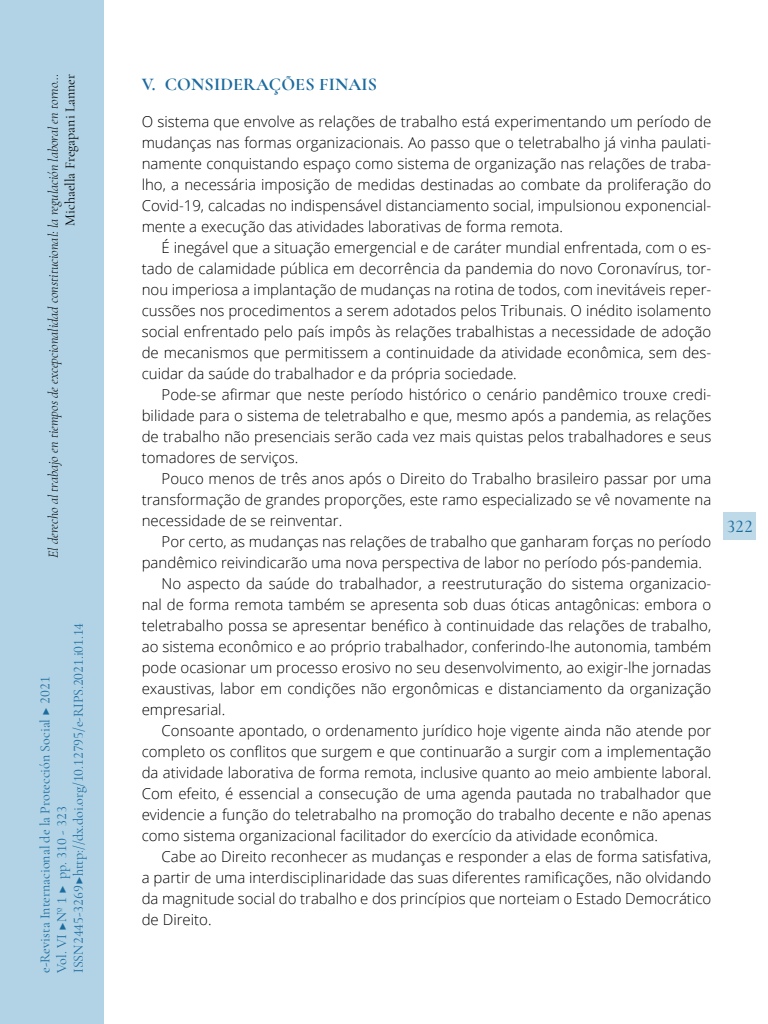
<style>
.page{position:relative;width:768px;height:1024px;background:#fff}
.page>*{position:absolute;margin:0;border:0;box-sizing:border-box;transform-origin:0 0}
._40_Enunciado{font:700 18px "Cormorant Garamond";letter-spacing:.01em;color:#1b6b9f}
.t1{font:500 18px "Cormorant Garamond";color:#1b6b9f}
._00_bsc_brasil{font:300 15px/21px "Open Sans";color:#000;text-align:justify}
._00_bsc_Sin_brasil{font:300 15px/21px "Open Sans";color:#000;text-align:justify}
.t2{font:14px/16.8px "Cormorant Garamond";color:#1b6b9f}
.t3{font:italic 300 14px "Cormorant Garamond";color:#000}
.t4{font:14px "Cormorant Garamond";color:#000}
</style>
<div class="page">
<div style="left:0;top:0;width:103px;height:1024px;background:#b1d3e5"></div>
<div style="left:724px;top:512px;width:32px;height:28px;background:#bedae8"></div>
<p class="t3" style="left:45px;top:558px;width:486px;rotate:-90deg">El derecho al trabajo en tiempos de excepcionalidad constitucional: la regulación laboral en torno…</p>
<p class="t4" style="left:62px;top:226px;width:153px;rotate:-90deg">Michaella Fregapani Lanner</p>
<p class="t2" style="left:36px;top:973px;width:352px;rotate:-90deg">e-Revista Internacional de la Protección Social ▶ 2021<br>Vol. VI ▶Nº 1 ▶ pp. 310 - 323<br>ISSN 2445-3269 ▶ http://dx.doi.org/10.12795/e-RIPS.2021.i01.14</p>
<p class="_40_Enunciado" style="left:142px;top:73px;width:237px">V. CONSIDERAÇÕES FINAIS</p>
<p class="_00_bsc_Sin_brasil" style="left:142px;top:111px;width:571px">O sistema que envolve as relações de trabalho está experimentando um período de mudanças nas formas organizacionais. Ao passo que o teletrabalho já vinha paulati&shy;namente conquistando espaço como sistema de organização nas relações de traba&shy;lho, a necessária imposição de medidas destinadas ao combate da proliferação do Covid-19, calcadas no indispensável distanciamento social, impulsionou exponencial&shy;mente a execução das atividades laborativas de forma remota.</p>
<p class="_00_bsc_brasil" style="left:142px;top:237px;width:571px;text-indent:20px">É inegável que a situação emergencial e de caráter mundial enfrentada, com o es&shy;tado de calamidade pública em decorrência da pandemia do novo Coronavírus, tor&shy;nou imperiosa a implantação de mudanças na rotina de todos, com inevitáveis reper&shy;cussões nos procedimentos a serem adotados pelos Tribunais. O inédito isolamento social enfrentado pelo país impôs às relações trabalhistas a necessidade de adoção de mecanismos que permitissem a continuidade da atividade econômica, sem des&shy;cuidar da saúde do trabalhador e da própria sociedade.</p>
<p class="_00_bsc_brasil" style="left:142px;top:384px;width:571px;text-indent:20px">Pode-se afirmar que neste período histórico o cenário pandêmico trouxe credi&shy;bilidade para o sistema de teletrabalho e que, mesmo após a pandemia, as relações de trabalho não presenciais serão cada vez mais quistas pelos trabalhadores e seus tomadores de serviços.</p>
<p class="_00_bsc_brasil" style="left:142px;top:468px;width:571px;text-indent:20px">Pouco menos de três anos após o Direito do Trabalho brasileiro passar por uma transformação de grandes proporções, este ramo especializado se vê novamente na necessidade de se reinventar.</p>
<p class="_00_bsc_brasil" style="left:142px;top:531px;width:571px;text-indent:20px">Por certo, as mudanças nas relações de trabalho que ganharam forças no período pandêmico reivindicarão uma nova perspectiva de labor no período pós-pandemia.</p>
<p class="_00_bsc_brasil" style="left:142px;top:573px;width:571px;text-indent:20px">No aspecto da saúde do trabalhador, a reestruturação do sistema organizacio&shy;nal de forma remota também se apresenta sob duas óticas antagônicas: embora o teletrabalho possa se apresentar benéfico à continuidade das relações de trabalho, ao sistema econômico e ao próprio trabalhador, conferindo-lhe autonomia, também pode ocasionar um processo erosivo no seu desenvolvimento, ao exigir-lhe jornadas exaustivas, labor em condições não ergonômicas e distanciamento da organização empresarial.</p>
<p class="_00_bsc_brasil" style="left:142px;top:720px;width:571px;text-indent:20px">Consoante apontado, o ordenamento jurídico hoje vigente ainda não atende por completo os conflitos que surgem e que continuarão a surgir com a implementação da atividade laborativa de forma remota, inclusive quanto ao meio ambiente laboral.<br>Com efeito, é essencial a consecução de uma agenda pautada no trabalhador que evidencie a função do teletrabalho na promoção do trabalho decente e não apenas como sistema organizacional facilitador do exercício da atividade econômica.</p>
<p class="_00_bsc_brasil" style="left:142px;top:846px;width:571px;text-indent:20px">Cabe ao Direito reconhecer as mudanças e responder a elas de forma satisfativa, a partir de uma interdisciplinaridade das suas diferentes ramificações, não olvidando da magnitude social do trabalho e dos princípios que norteiam o Estado Democrático de Direito.</p>
<p class="t1" style="left:726px;top:515px;width:28px">322</p>
</div>
